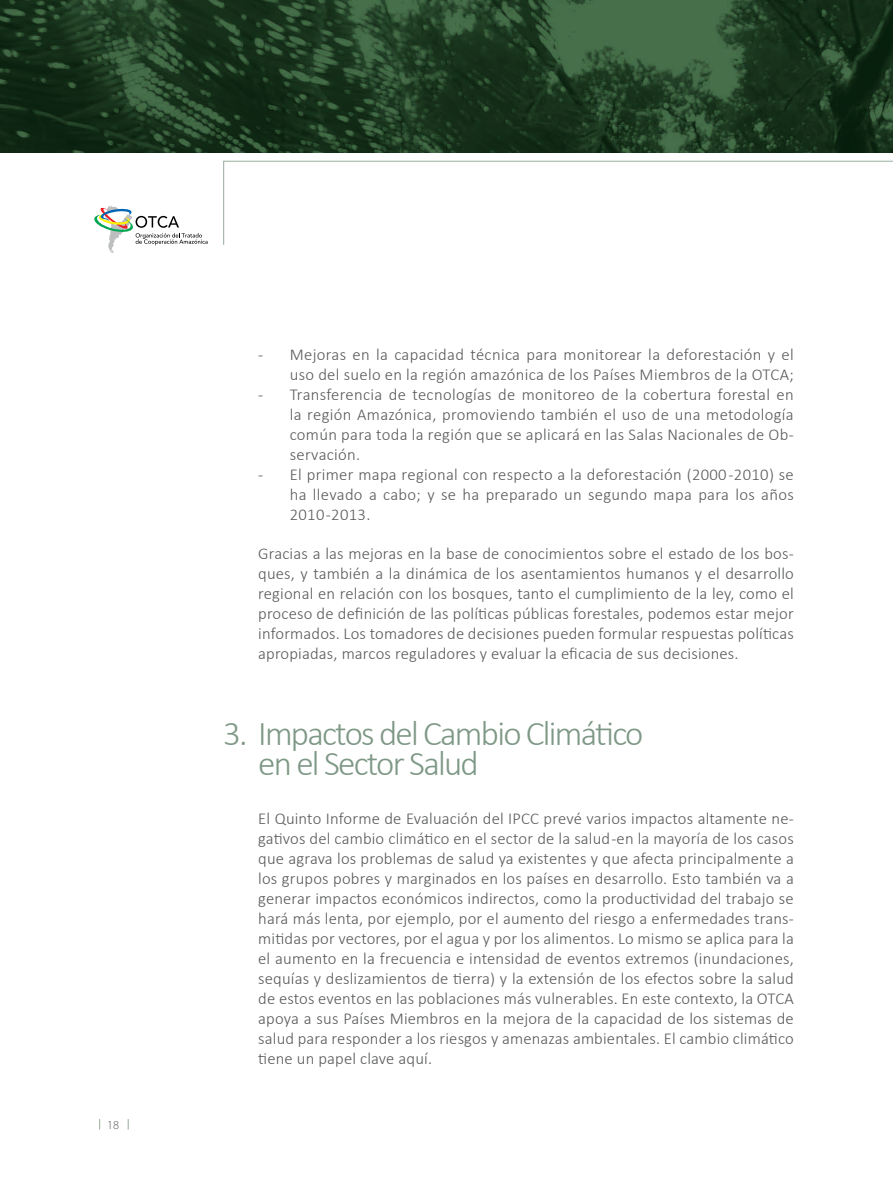
<style>
.page{position:relative;width:893px;height:1191px;background:#fff}
.page>*{position:absolute;margin:0;border:0;box-sizing:border-box;transform-origin:0 0}
.t1{font:300 35px/29.8px "Calibri";letter-spacing:-.05em;color:#7e9886}
.t2{font:300 16.62px/19.9px "Calibri";letter-spacing:.02em;color:#58595b;text-align:justify}
.t3{font:300 12.25px "Myriad Pro";color:#58595b}
</style>
<div class="page">
<svg style="left:0;top:0;width:893px;height:153px"></svg>
<svg style="left:94px;top:206px;width:114px;height:47px"></svg>
<svg style="left:223px;top:160px;width:670px;height:85px"></svg>
<p class="t3" style="left:107px;top:1117px;width:13px">18</p>
<p class="t2" style="left:258px;top:344px;width:537px;text-align:right">- Mejoras en la capacidad técnica para monitorear la deforestación y el uso del suelo en la región amazónica de los Países Miembros de la OTCA;</p>
<p class="t2" style="left:290px;top:384px;width:505px;text-indent:-32px">- Transferencia de tecnologías de monitoreo de la cobertura forestal en la región Amazónica, promoviendo también el uso de una metodología común para toda la región que se aplicará en las Salas Nacionales de Ob&shy;servación.</p>
<p class="t2" style="left:290px;top:464px;width:506px;text-indent:-32px">- El primer mapa regional con respecto a la deforestación (2000 -2010) se ha llevado a cabo; y se ha preparado un segundo mapa para los años 2010 -2013.</p>
<p class="t2" style="left:258px;top:544px;width:537px">Gracias a las mejoras en la base de conocimientos sobre el estado de los bos&shy;ques, y también a la dinámica de los asentamientos humanos y el desarrollo regional en relación con los bosques, tanto el cumplimiento de la ley, como el proceso de definición de las políticas públicas forestales, podemos estar mejor informados. Los tomadores de decisiones pueden formular respuestas políticas apropiadas, marcos reguladores y evaluar la eficacia de sus decisiones.</p>
<h1 class="t1" style="left:258px;top:718px;width:387px;text-indent:-35px">3. Impactos del Cambio Climático en el Sector Salud</h1>
<p class="t2" style="left:258px;top:809px;width:537px">El Quinto Informe de Evaluación del IPCC prevé varios impactos altamente ne&shy;gativos del cambio climático en el sector de la salud -en la mayoría de los casos que agrava los problemas de salud ya existentes y que afecta principalmente a los grupos pobres y marginados en los países en desarrollo. Esto también va a generar impactos económicos indirectos, como la productividad del trabajo se hará más lenta, por ejemplo, por el aumento del riesgo a enfermedades trans&shy;mitidas por vectores, por el agua y por los alimentos. Lo mismo se aplica para la el aumento en la frecuencia e intensidad de eventos extremos (inundaciones, sequías y deslizamientos de tierra) y la extensión de los efectos sobre la salud de estos eventos en las poblaciones más vulnerables. En este contexto, la OTCA apoya a sus Países Miembros en la mejora de la capacidad de los sistemas de salud para responder a los riesgos y amenazas ambientales. El cambio climático tiene un papel clave aquí.</p>
</div>
